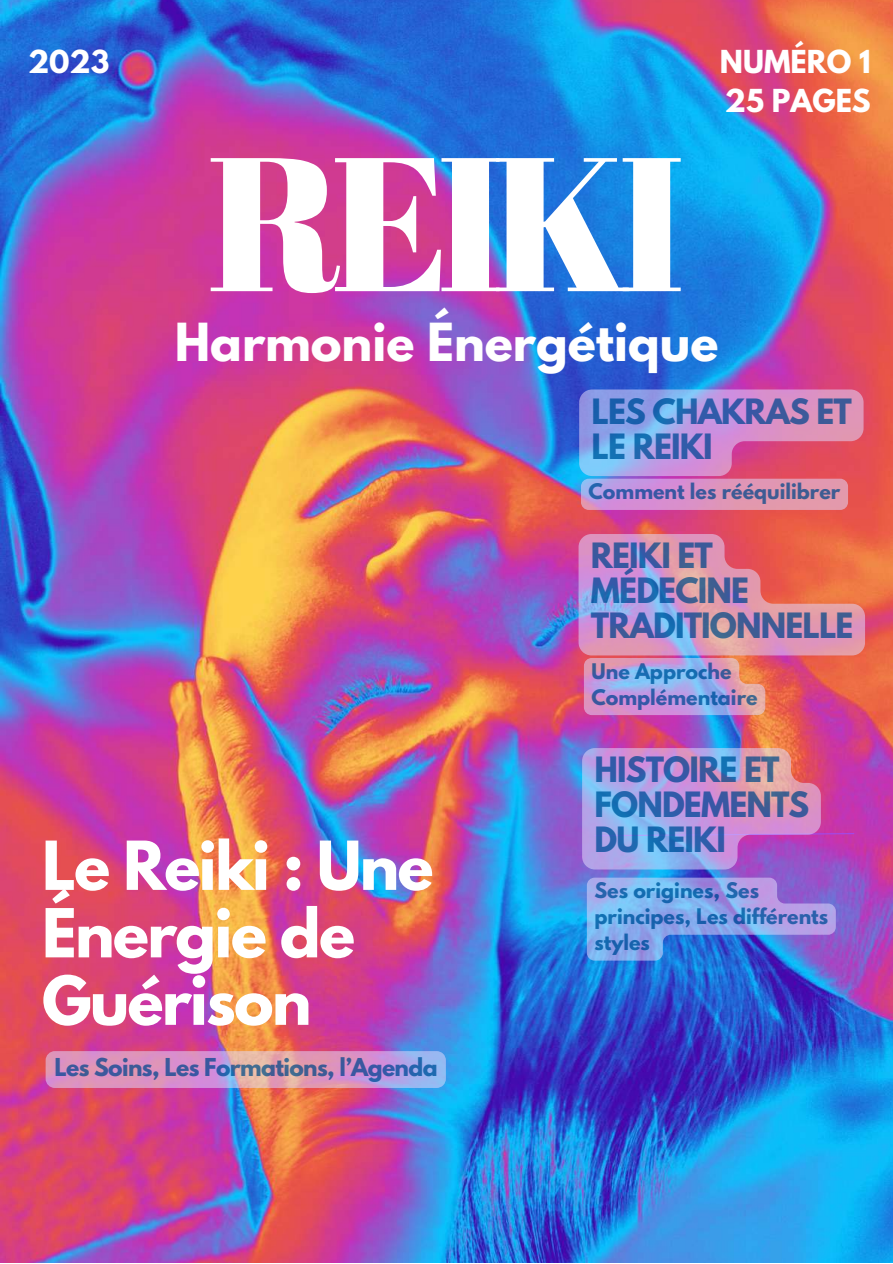
<style>
.page{position:relative;width:893px;height:1264px;background:#fff}
.page>*{position:absolute;margin:0;border:0;box-sizing:border-box;transform-origin:0 0}
.t1{font:190.05px "Abril Fatface";letter-spacing:-.07em;color:#fff}
.t2{font:700 59.7px/67.5px "League Spartan";letter-spacing:-.03em;color:#fff}
.t3{font:700 46.5px "League Spartan";color:#fff}
.t4{font:700 30.9px/34.8px "League Spartan";letter-spacing:-.03em;color:#1560a3}
.t5{font:700 28.05px/38.2px "League Spartan";color:#fff}
.t6{font:700 21.9px "League Spartan";letter-spacing:-.03em;color:#1560a3}
.t7{font:700 19.05px/25.8px "League Spartan";color:#1560a3}
</style>
<div class="page">
<img style="left:0;top:0;width:892px;height:1262px">
<svg style="left:46px;top:1051px;width:400px;height:36px"></svg>
<svg style="left:579px;top:389px;width:284px;height:89px"></svg>
<svg style="left:578px;top:534px;width:287px;height:181px"></svg>
<div style="left:581px;top:478px;width:267px;height:32px;background:#e1d8fc;border-radius:8px;opacity:.68"></div>
<svg style="left:582px;top:748px;width:273px;height:121px"></svg>
<svg style="left:586px;top:877px;width:249px;height:83px"></svg>
<h3 class="t5" style="left:28px;top:43px;width:83px">2023</h3>
<h1 class="t1" style="left:208px;top:90px;width:479px">REIKI</h1>
<h3 class="t5" style="left:720px;top:43px;width:152px">NUMÉRO 1<br>25 PAGES</h3>
<h3 class="t3" style="left:175px;top:306px;width:545px">Harmonie Énergétique</h3>
<h3 class="t4" style="left:591px;top:393px;width:262px">LES CHAKRAS ET<br>LE REIKI</h3>
<p class="t7" style="left:588px;top:478px;width:253px">Comment les rééquilibrer</p>
<h3 class="t4" style="left:591px;top:538px;width:264px">REIKI ET<br>MÉDECINE<br>TRADITIONNELLE</h3>
<p class="t7" style="left:591px;top:657px;width:168px">Une Approche<br>Complémentaire</p>
<h2 class="t2" style="left:42px;top:831px;width:393px">Le Reiki : Une<br>Énergie de<br>Guérison</h2>
<p class="t6" style="left:54px;top:1049px;width:385px">Les Soins, Les Formations, l’Agenda</p>
<h3 class="t4" style="left:594px;top:752px;width:216px">HISTOIRE ET<br>FONDEMENTS<br>DU REIKI</h3>
<p class="t7" style="left:594px;top:877px;width:235px">Ses origines, Ses principes, Les différents styles</p>
</div>
